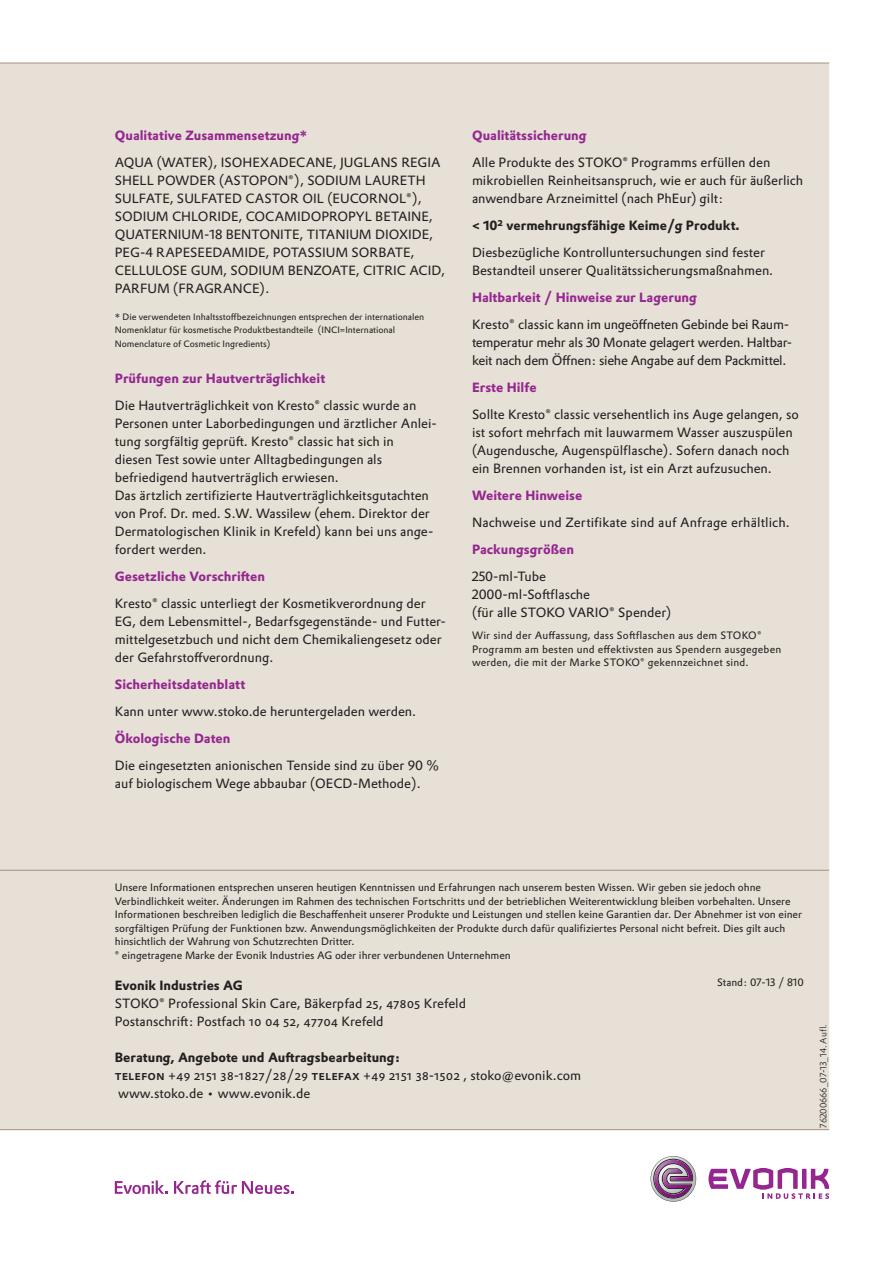
<style>
.page{position:relative;width:893px;height:1263px;background:#fff}
.page>*{position:absolute;margin:0;border:0;box-sizing:border-box;transform-origin:0 0}
._08_Copy_Prokyon_8_7{font:13.2px/18px "Evonik Prokyon";color:#231f20}
._08_Copy_Prokyon_8_7-2{font:13.2px/18px "Evonik Prokyon";letter-spacing:-.02em;color:#231f20}
._08_Subline_Prokyon{font:700 13.2px "Evonik Prokyon";color:#95268f}
._08_Copy_Prokyon_8_7-3{font:700 13.2px "Evonik Prokyon";color:#231f20}
._08_Copy_Prokyon_8_7-4{font:700 13.2px "Evonik Prokyon";color:#95268f}
._07_Prokyon_7_9{font:10.5px/13.5px "Evonik Prokyon";color:#231f20}
._08_Copy_Prokyon_8_7-5{font:10.5px/13.5px "Evonik Prokyon";letter-spacing:.02em;color:#231f20}
._08_Copy_Prokyon_8_7-6{font:9px/13.5px "Evonik Prokyon";color:#231f20}
.t1{font:300 9px "Evonik Prokyon S";color:#231f20}
.s1{font-weight:500}
</style>
<div class="page">
<div style="left:0;top:64px;width:829px;height:1065px;background:#e6e0d7"></div>
<hr style="left:0;top:63px;width:829px;height:1px;background:#a09386">
<hr style="left:0;top:1129px;width:829px;height:1px;background:#a09386">
<svg style="left:174px;top:1180px;width:119px;height:14px"></svg>
<svg style="left:115px;top:1180px;width:53px;height:14px"></svg>
<svg style="left:651px;top:1156px;width:45px;height:45px"></svg>
<svg style="left:708px;top:1168px;width:121px;height:31px"></svg>
<hr style="left:0;top:870px;width:829px;height:1px;background:#a09386">
<p class="_08_Subline_Prokyon" style="left:115px;top:124px;width:194px">Qualitative Zusammensetzung*</p>
<p class="_08_Copy_Prokyon_8_7" style="left:115px;top:152px;width:332px">AQUA (WATER), ISOHEXADECANE, JUGLANS REGIA SHELL POWDER (ASTOPON®), SODIUM LAURETH SULFATE, SULFATED CASTOR OIL (EUCORNOL®), SODIUM CHLORIDE, COCAMIDOPROPYL BETAINE, QUATERNIUM-18 BENTONITE, TITANIUM DIOXIDE, PEG-4 RAPESEEDAMIDE, POTASSIUM SORBATE, CELLULOSE GUM, SODIUM BENZOATE, CITRIC ACID, PARFUM (FRAGRANCE).</p>
<p class="_08_Copy_Prokyon_8_7-6" style="left:115px;top:309px;width:311px">* Die verwendeten Inhaltsstoffbezeichnungen entsprechen der internationalen<br>Nomenklatur für kosmetische Produktbestandteile (INCI=International<br>Nomenclature of Cosmetic Ingredients)</p>
<p class="_08_Copy_Prokyon_8_7-4" style="left:115px;top:367px;width:212px">Prüfungen zur Hautverträglichkeit</p>
<p class="_08_Copy_Prokyon_8_7" style="left:115px;top:395px;width:323px">Die Hautverträglichkeit von Kresto® classic wurde an Personen unter Laborbedingungen und ärztlicher Anlei&shy;tung sorgfältig geprüft. Kresto® classic hat sich in<br>diesen Test sowie unter Alltagbedingungen als befriedigend hautverträglich erwiesen.<br>Das ärtzlich zertifizierte Hautverträglichkeitsgutachten von Prof. Dr. med. S.W. Wassilew (ehem. Direktor der Dermatologischen Klinik in Krefeld) kann bei uns ange&shy;fordert werden.</p>
<p class="_08_Subline_Prokyon" style="left:115px;top:565px;width:152px">Gesetzliche Vorschriften</p>
<p class="_08_Copy_Prokyon_8_7" style="left:115px;top:593px;width:333px">Kresto® classic unterliegt der Kosmetikverordnung der EG, dem Lebensmittel-, Bedarfsgegenstände- und Futter&shy;mittelgesetzbuch und nicht dem Chemikaliengesetz oder der Gefahrstoffverordnung.</p>
<p class="_08_Subline_Prokyon" style="left:115px;top:673px;width:132px">Sicherheitsdatenblatt</p>
<p class="_08_Copy_Prokyon_8_7" style="left:115px;top:701px;width:303px">Kann unter www.stoko.de heruntergeladen werden.</p>
<p class="_08_Copy_Prokyon_8_7-4" style="left:115px;top:727px;width:117px">Ökologische Daten</p>
<p class="_08_Copy_Prokyon_8_7" style="left:115px;top:755px;width:326px">Die eingesetzten anionischen Tenside sind zu über 90 % auf biologischem Wege abbaubar (OECD-Methode).</p>
<p class="_08_Copy_Prokyon_8_7-4" style="left:472px;top:124px;width:116px">Qualitätssicherung</p>
<p class="_08_Copy_Prokyon_8_7" style="left:472px;top:152px;width:333px">Alle Produkte des STOKO® Programms erfüllen den mikrobiellen Reinheitsanspruch, wie er auch für äußerlich anwendbare Arzneimittel (nach PhEur) gilt:</p>
<p class="_08_Copy_Prokyon_8_7-3" style="left:472px;top:214px;width:269px">&lt; 102 vermehrungsfähige Keime/g Produkt.</p>
<p class="_08_Copy_Prokyon_8_7" style="left:472px;top:242px;width:303px">Diesbezügliche Kontrolluntersuchungen sind fester<br>Bestandteil unserer Qualitätssicherungsmaßnahmen.</p>
<p class="_08_Subline_Prokyon" style="left:472px;top:286px;width:226px">Haltbarkeit / Hinweise zur Lagerung</p>
<p class="_08_Copy_Prokyon_8_7-2" style="left:472px;top:314px;width:322px">Kresto® classic kann im ungeöffneten Gebinde bei Raum&shy;temperatur mehr als 30 Monate gelagert werden. Haltbar&shy;keit nach dem Öffnen: siehe Angabe auf dem Packmittel.</p>
<p class="_08_Copy_Prokyon_8_7-4" style="left:472px;top:376px;width:66px">Erste Hilfe</p>
<p class="_08_Copy_Prokyon_8_7" style="left:472px;top:404px;width:328px">Sollte Kresto® classic versehentlich ins Auge gelangen, so ist sofort mehrfach mit lauwarmem Wasser auszuspülen (Augendusche, Augenspülflasche). Sofern danach noch ein Brennen vorhanden ist, ist ein Arzt aufzusuchen.</p>
<p class="_08_Subline_Prokyon" style="left:472px;top:484px;width:112px">Weitere Hinweise</p>
<p class="_08_Copy_Prokyon_8_7" style="left:472px;top:512px;width:319px">Nachweise und Zertifikate sind auf Anfrage erhältlich.</p>
<p class="_08_Subline_Prokyon" style="left:472px;top:538px;width:104px">Packungsgrößen</p>
<p class="_08_Copy_Prokyon_8_7" style="left:472px;top:566px;width:200px">250-ml-Tube<br>2000-ml-Softflasche<br>(für alle STOKO VARIO® Spender)</p>
<p class="_08_Copy_Prokyon_8_7-5" style="left:472px;top:628px;width:311px">Wir sind der Auffassung, dass Softflaschen aus dem STOKO®<br>Programm am besten und effektivsten aus Spendern ausgegeben werden, die mit der Marke STOKO® gekennzeichnet sind.</p>
<p class="_07_Prokyon_7_9" style="left:115px;top:880px;width:689px">Unsere Informationen entsprechen unseren heutigen Kenntnissen und Erfahrungen nach unserem besten Wissen. Wir geben sie jedoch ohne Verbindlichkeit weiter. Änderungen im Rahmen des technischen Fortschritts und der betrieblichen Weiterentwicklung bleiben vorbehalten. Unsere Informationen beschreiben lediglich die Beschaffenheit unserer Produkte und Leistungen und stellen keine Garantien dar. Der Abnehmer ist von einer sorgfältigen Prüfung der Funktionen bzw. Anwendungsmöglichkeiten der Produkte durch dafür qualifiziertes Personal nicht befreit. Dies gilt auch hinsichtlich der Wahrung von Schutzrechten Dritter.</p>
<p class="_07_Prokyon_7_9" style="left:115px;top:947px;width:397px">® eingetragene Marke der Evonik Industries AG oder ihrer verbundenen Unternehmen</p>
<p class="_07_Prokyon_7_9" style="left:717px;top:974px;width:88px">Stand: 07-13 / 810</p>
<p class="_08_Copy_Prokyon_8_7-3" style="left:115px;top:975px;width:129px">Evonik Industries AG</p>
<p class="_08_Copy_Prokyon_8_7" style="left:115px;top:994px;width:353px">STOKO® Professional Skin Care, Bäkerpfad 25, 47805 Krefeld<br>Postanschrift: Postfach 10 04 52, 47704 Krefeld</p>
<p class="_08_Copy_Prokyon_8_7-3" style="left:115px;top:1047px;width:287px">Beratung, Angebote und Auftragsbearbeitung:</p>
<p class="_08_Copy_Prokyon_8_7" style="left:115px;top:1066px;width:468px"><span class="s1">telefon</span> +49 2151 38-1827/28/29 <span class="s1">telefax</span> +49 2151 38-1502 , stoko@evonik.com www.stoko.de • www.evonik.de</p>
<p class="t1" style="left:818px;top:1127px;width:105px;rotate:-90deg">76200666_07-13_14. Aufl.</p>
</div>
